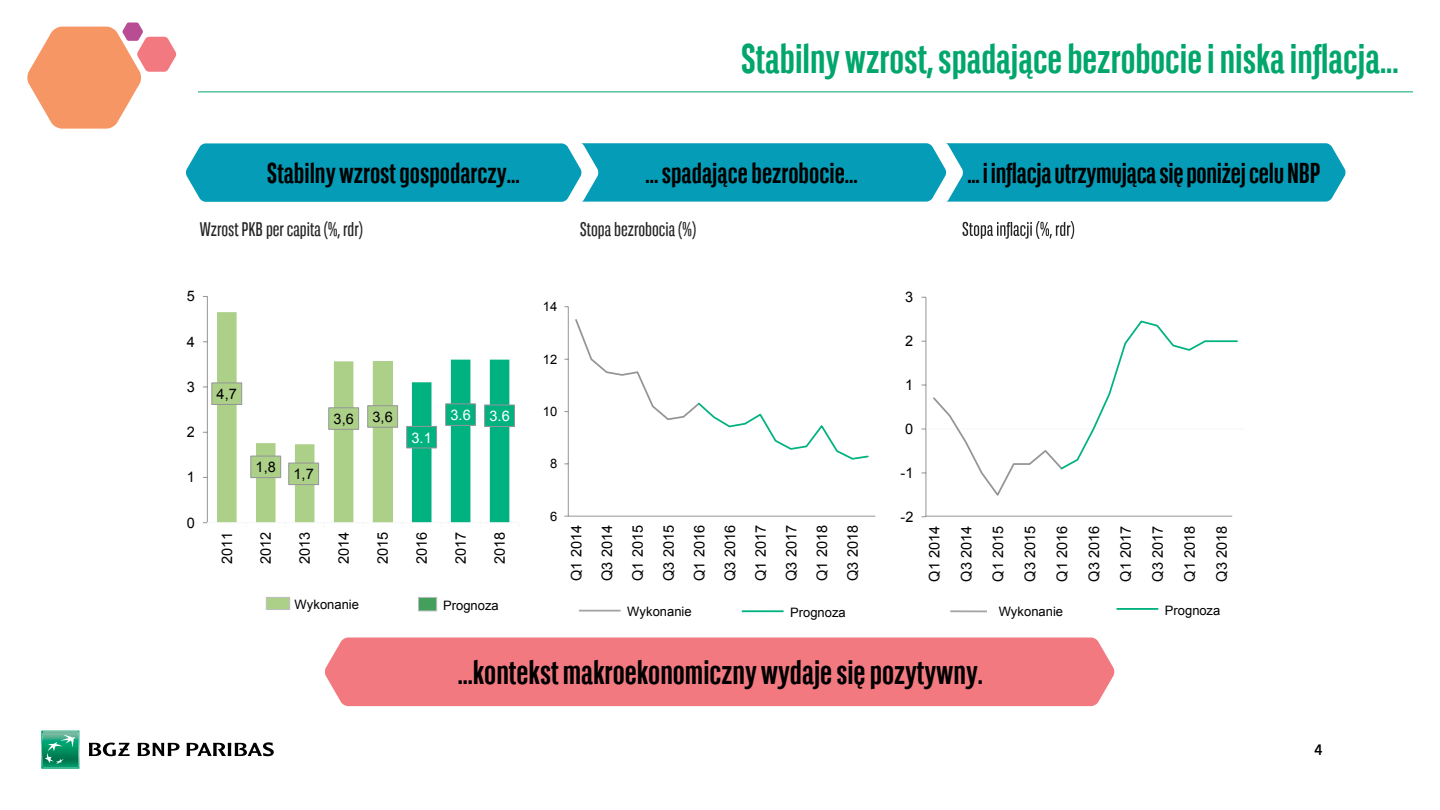
<style>
.page{position:relative;width:1440px;height:810px;background:#fff}
.page>*{position:absolute;margin:0;border:0;box-sizing:border-box;transform-origin:0 0}
.t1{font:700 41.25px "BNPP Sans Condensed";color:#01a66c}
.t2{font:700 33.75px "BNPP Sans Condensed";color:#000}
.t3{font:700 28.65px "BNPP Sans Condensed";color:#000}
.t4{font:19.65px "BNPP Sans Condensed";color:#252525}
.t5{font:15px "BNPP Sans";color:#000}
.t6{font:14.55px/30.8px "Arial";color:#000;text-align:justify}
.t7{font:14.55px "Arial";color:#fff}
.t8{font:12.98px "Arial";color:#000}
</style>
<div class="page">
<svg style="left:41px;top:731px;width:38px;height:38px"></svg>
<svg style="left:138px;top:743px;width:42px;height:13px"></svg>
<svg style="left:187px;top:742px;width:87px;height:14px"></svg>
<svg style="left:89px;top:743px;width:41px;height:13px"></svg>
<svg style="left:27px;top:22px;width:149px;height:107px"></svg>
<hr style="left:198px;top:92px;width:1215px;height:1px;background:#00a56c">
<div style="left:325px;top:638px;width:790px;height:68px;background:#f37981"></div>
<svg style="left:186px;top:143px;width:1160px;height:59px;background:#12a1ba"></svg>
<svg style="left:963px;top:221px;width:111px;height:18px"></svg>
<hr style="left:950px;top:610px;width:37px;height:2px;background:#a5a5a9">
<hr style="left:1117px;top:608px;width:41px;height:2px;background:#00b280">
<hr style="left:579px;top:610px;width:42px;height:2px;background:#a5a5a9">
<hr style="left:742px;top:610px;width:42px;height:2px;background:#00b280">
<div style="left:266px;top:597px;width:24px;height:13px;background:#add089;border:1px solid #bbbdc0"></div>
<div style="left:418px;top:597px;width:19px;height:14px;background:#42a05a;border:1px solid #bbbdc0"></div>
<div style="left:373px;top:362px;width:20px;height:161px;background:#add089"></div>
<hr style="left:207px;top:296px;width:1px;height:227px;background:#939597">
<hr style="left:207px;top:522px;width:312px;height:1px;background:#f7f7f8">
<svg style="left:412px;top:360px;width:97px;height:163px"></svg>
<svg style="left:217px;top:312px;width:175px;height:211px"></svg>
<div style="left:212px;top:383px;width:30px;height:22px;background:#add089;border:1px solid #939597"></div>
<div style="left:251px;top:456px;width:30px;height:22px;background:#add089;border:1px solid #939597"></div>
<div style="left:288px;top:463px;width:31px;height:22px;background:#add089;border:1px solid #939597"></div>
<div style="left:328px;top:407px;width:31px;height:23px;background:#add089;border:1px solid #939597"></div>
<div style="left:367px;top:405px;width:31px;height:23px;background:#add089;border:1px solid #939597"></div>
<div style="left:406px;top:426px;width:31px;height:22px;background:#00b280;border:1px solid #939597"></div>
<div style="left:445px;top:404px;width:31px;height:22px;background:#00b280;border:1px solid #939597"></div>
<div style="left:484px;top:405px;width:31px;height:22px;background:#00b280;border:1px solid #939597"></div>
<hr style="left:568px;top:307px;width:1px;height:209px;background:#939597">
<hr style="left:568px;top:516px;width:307px;height:1px;background:#939597">
<hr style="left:925px;top:516px;width:307px;height:1px;background:#939597">
<svg style="left:575px;top:319px;width:294px;height:141px"></svg>
<hr style="left:926px;top:297px;width:1px;height:220px;background:#939597">
<hr style="left:926px;top:429px;width:319px;height:1px;background:#f7f7f8">
<svg style="left:921px;top:319px;width:317px;height:179px"></svg>
<h1 class="t1" style="left:741px;top:35px;width:659px">Stabilny wzrost, spadające bezrobocie i niska inflacja...</h1>
<h3 class="t3" style="left:267px;top:157px;width:254px">Stabilny wzrost gospodarczy...</h3>
<h3 class="t3" style="left:645px;top:157px;width:214px">... spadające bezrobocie...</h3>
<h3 class="t3" style="left:967px;top:157px;width:355px">... i inflacja utrzymująca się poniżej celu NBP</h3>
<h3 class="t4" style="left:200px;top:217px;width:165px">Wzrost PKB per capita (%, rdr)</h3>
<h3 class="t4" style="left:580px;top:217px;width:118px">Stopa bezrobocia (%)</h3>
<p class="t6" style="left:187px;top:281px;width:10px">5</p>
<p class="t8" style="left:543px;top:298px;width:16px">14</p>
<p class="t6" style="left:905px;top:282px;width:10px">3</p>
<p class="t6" style="left:187px;top:326px;width:10px">4</p>
<p class="t6" style="left:905px;top:326px;width:10px">2</p>
<p class="t8" style="left:543px;top:351px;width:16px">12</p>
<p class="t6" style="left:187px;top:372px;width:10px">3</p>
<p class="t6" style="left:217px;top:379px;width:22px">4,7</p>
<p class="t6" style="left:905px;top:370px;width:10px">1</p>
<p class="t6" style="left:187px;top:417px;width:10px">2</p>
<p class="t6" style="left:334px;top:404px;width:22px">3,6</p>
<p class="t6" style="left:373px;top:401px;width:22px">3,6</p>
<p class="t7" style="left:412px;top:428px;width:22px">3.1</p>
<p class="t7" style="left:451px;top:405px;width:22px">3.6</p>
<p class="t7" style="left:490px;top:406px;width:22px">3.6</p>
<p class="t8" style="left:543px;top:403px;width:16px">10</p>
<p class="t6" style="left:905px;top:414px;width:10px">0</p>
<p class="t6" style="left:187px;top:462px;width:10px">1</p>
<p class="t6" style="left:256px;top:452px;width:22px">1,8</p>
<p class="t6" style="left:294px;top:459px;width:22px">1,7</p>
<p class="t8" style="left:550px;top:455px;width:9px">8</p>
<p class="t6" style="left:901px;top:457px;width:14px">-1</p>
<p class="t6" style="left:187px;top:507px;width:10px">0</p>
<p class="t6" style="left:212px;top:564px;width:34px;rotate:-90deg">2011</p>
<p class="t6" style="left:251px;top:564px;width:34px;rotate:-90deg">2012</p>
<p class="t6" style="left:290px;top:564px;width:34px;rotate:-90deg">2013</p>
<p class="t6" style="left:329px;top:564px;width:34px;rotate:-90deg">2014</p>
<p class="t6" style="left:368px;top:564px;width:34px;rotate:-90deg">2015</p>
<p class="t6" style="left:407px;top:564px;width:34px;rotate:-90deg">2016</p>
<p class="t6" style="left:446px;top:564px;width:34px;rotate:-90deg">2017</p>
<p class="t6" style="left:485px;top:564px;width:34px;rotate:-90deg">2018</p>
<p class="t8" style="left:550px;top:508px;width:9px">6</p>
<p class="t6" style="left:561px;top:581px;width:57px;rotate:-90deg">Q1 2014<br>Q3 2014<br>Q1 2015<br>Q3 2015<br>Q1 2016<br>Q3 2016<br>Q1 2017<br>Q3 2017<br>Q1 2018<br>Q3 2018</p>
<p class="t6" style="left:901px;top:501px;width:14px">-2</p>
<p class="t6" style="left:919px;top:582px;width:57px;line-height:32px;rotate:-90deg">Q1 2014<br>Q3 2014<br>Q1 2015<br>Q3 2015<br>Q1 2016<br>Q3 2016<br>Q1 2017<br>Q3 2017<br>Q1 2018<br>Q3 2018</p>
<p class="t8" style="left:295px;top:596px;width:66px">Wykonanie</p>
<p class="t8" style="left:443px;top:597px;width:57px">Prognoza</p>
<p class="t8" style="left:627px;top:603px;width:66px">Wykonanie</p>
<p class="t8" style="left:790px;top:604px;width:57px">Prognoza</p>
<p class="t8" style="left:999px;top:603px;width:66px">Wykonanie</p>
<p class="t8" style="left:1165px;top:602px;width:57px">Prognoza</p>
<h2 class="t2" style="left:458px;top:653px;width:527px">...kontekst makroekonomiczny wydaje się pozytywny.</h2>
<p class="t5" style="left:1315px;top:740px;width:9px">4</p>
</div>
